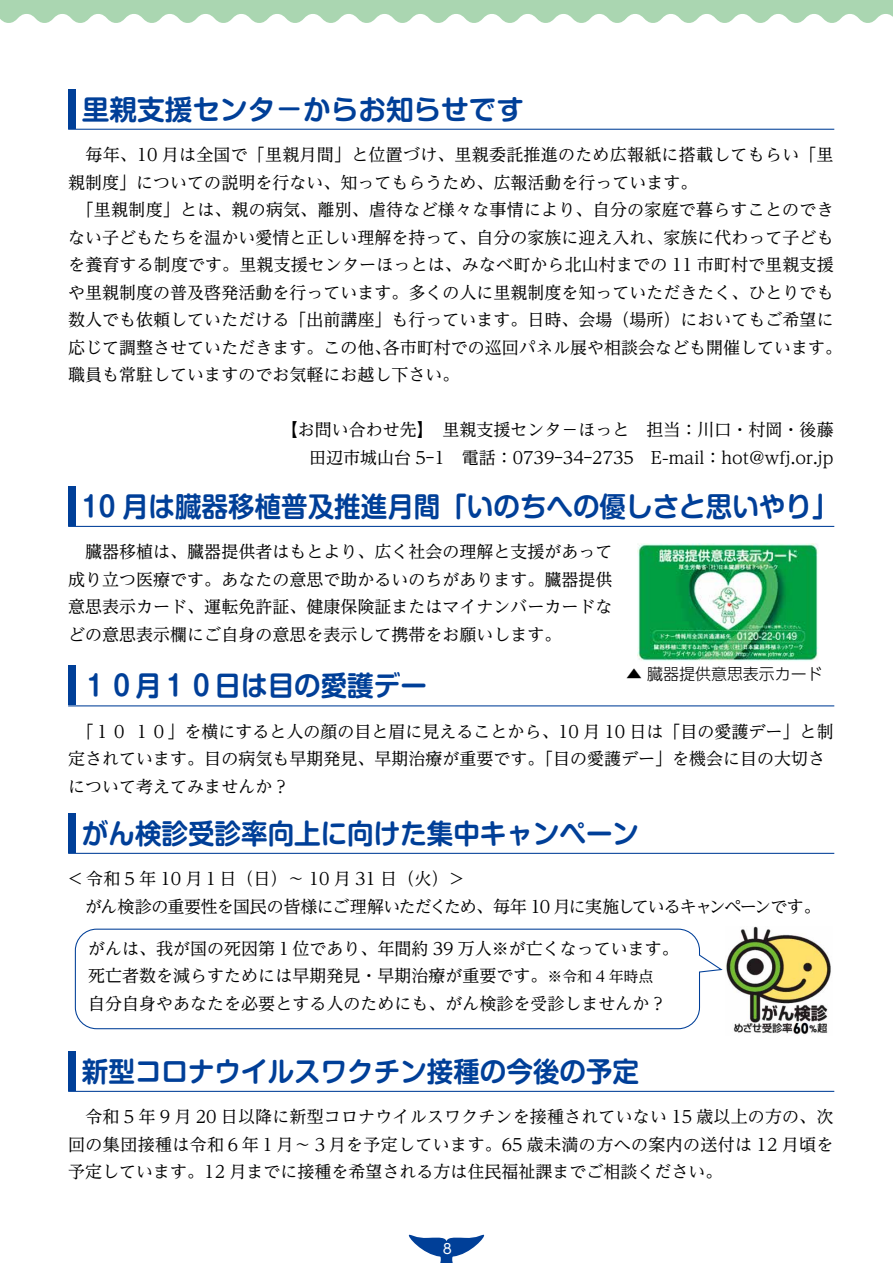
<style>
.page{position:relative;width:893px;height:1263px;background:#fff}
.page>*{position:absolute;margin:0;border:0;box-sizing:border-box;transform-origin:0 0}
.t1{font:700 27.6px "Shin M Go Pr 6 De";color:#003f98;scale:.96 1}
.t2{font:700 27.6px "Shin M Go Pr 6 De";color:#003f98}
.t3{font:16.95px/27.5px "UD Reimin Pr 6";color:#000}
.t4{font:16.95px/27.5px "UD Reimin Pro";color:#000;text-align:justify}
.t5{font:16.95px/27.5px "UD Reimin Pro";letter-spacing:-.045em;color:#000}
.t6{font:300 15.9px "UD Shin Go Pr 6";color:#000}
.t7{font:13.8px "UD Shin Go Pr 6";color:#fff}
.s1{font-size:14.85px}
</style>
<div class="page">
<svg style="left:0;top:0;width:893px;height:23px"></svg>
<hr style="left:68px;top:129px;width:766px;height:1px;background:#003f98">
<hr style="left:68px;top:526px;width:766px;height:1px;background:#003f98">
<hr style="left:68px;top:705px;width:766px;height:1px;background:#003f98">
<hr style="left:68px;top:853px;width:766px;height:1px;background:#003f98">
<hr style="left:68px;top:1091px;width:766px;height:1px;background:#003f98">
<div style="left:68px;top:89px;width:7px;height:39px;background:#003f98"></div>
<div style="left:68px;top:486px;width:7px;height:40px;background:#003f98"></div>
<div style="left:68px;top:666px;width:7px;height:39px;background:#003f98"></div>
<div style="left:68px;top:813px;width:7px;height:39px;background:#003f98"></div>
<div style="left:68px;top:1051px;width:7px;height:39px;background:#003f98"></div>
<svg style="left:74px;top:928px;width:649px;height:102px"></svg>
<img style="left:725px;top:926px;width:106px;height:110px">
<img style="left:637px;top:543px;width:181px;height:118px">
<svg style="left:409px;top:1235px;width:75px;height:28px"></svg>
<h1 class="t2" style="left:82px;top:86px;width:444px">里親支援センタ－からお知らせです</h1>
<p class="t3" style="left:68px;top:141px;width:775px">　毎年、10 月は全国で「里親月間」と位置づけ、里親委託推進のため広報紙に搭載してもらい「里親制度」についての説明を行ない、知ってもらうため、広報活動を行っています。<br>　「里親制度」とは、親の病気、離別、虐待など様々な事情により、自分の家庭で暮らすことのできない子どもたちを温かい愛情と正しい理解を持って、自分の家族に迎え入れ、家族に代わって子どもを養育する制度です。里親支援センターほっとは、みなべ町から北山村までの 11 市町村で里親支援や里親制度の普及啓発活動を行っています。多くの人に里親制度を知っていただきたく、ひとりでも数人でも依頼していただける「出前講座」も行っています。日時、会場（場所）においてもご希望に応じて調整させていただきます。この他、各市町村での巡回パネル展や相談会なども開催しています。職員も常駐していますのでお気軽にお越し下さい。</p>
<p class="t3" style="left:281px;top:416px;width:554px;text-align:right">【お問い合わせ先】　里親支援センタ－ほっと　担当：川口・村岡・後藤田辺市城山台 5‒1　電話：0739‒34‒2735　E-mail：hot@wfj.or.jp</p>
<h1 class="t1" style="left:82px;top:483px;width:789px">10 月は臓器移植普及推進月間「いのちへの優しさと思いやり」</h1>
<p class="t3" style="left:68px;top:538px;width:546px;text-align:justify">　臓器移植は、臓器提供者はもとより、広く社会の理解と支援があって成り立つ医療です。あなたの意思で助かるいのちがあります。臓器提供意思表示カード、運転免許証、健康保険証またはマイナンバーカードなどの意思表示欄にご自身の意思を表示して携帯をお願いします。</p>
<h1 class="t1" style="left:82px;top:663px;width:361px">１０月１０日は目の愛護デー</h1>
<p class="t6" style="left:626px;top:661px;width:198px">▲ 臓器提供意思表示カード</p>
<p class="t3" style="left:68px;top:717px;width:767px">　「１０ １０」を横にすると人の顔の目と眉に見えることから、10 月 10 日は「目の愛護デー」と制定されています。目の病気も早期発見、早期治療が重要です。「目の愛護デー」を機会に目の大切さについて考えてみませんか？</p>
<h1 class="t1" style="left:82px;top:810px;width:582px">がん検診受診率向上に向けた集中キャンペーン</h1>
<p class="t5" style="left:68px;top:865px;width:754px">&lt; 令和 5 年 10 月１日（日）～ 10 月 31 日（火）＞<br>　がん検診の重要性を国民の皆様にご理解いただくため、毎年 10 月に実施しているキャンペーンです。</p>
<p class="t4" style="left:88px;top:934px;width:592px;text-align:left">がんは、我が国の死因第１位であり、年間約 39 万人※が亡くなっています。死亡者数を減らすためには早期発見・早期治療が重要です。<span class="s1">※令和 4 年時点<br></span>自分自身やあなたを必要とする人のためにも、がん検診を受診しませんか？</p>
<h1 class="t1" style="left:82px;top:1048px;width:582px">新型コロナウイルスワクチン接種の今後の予定</h1>
<p class="t4" style="left:68px;top:1103px;width:767px">　令和 5 年 9 月 20 日以降に新型コロナウイルスワクチンを接種されていない 15 歳以上の方の、次回の集団接種は令和６年１月～３月を予定しています。65 歳未満の方への案内の送付は 12 月頃を予定しています。12 月までに接種を希望される方は住民福祉課までご相談ください。</p>
<p class="t7" style="left:443px;top:1238px;width:11px">8</p>
</div>
